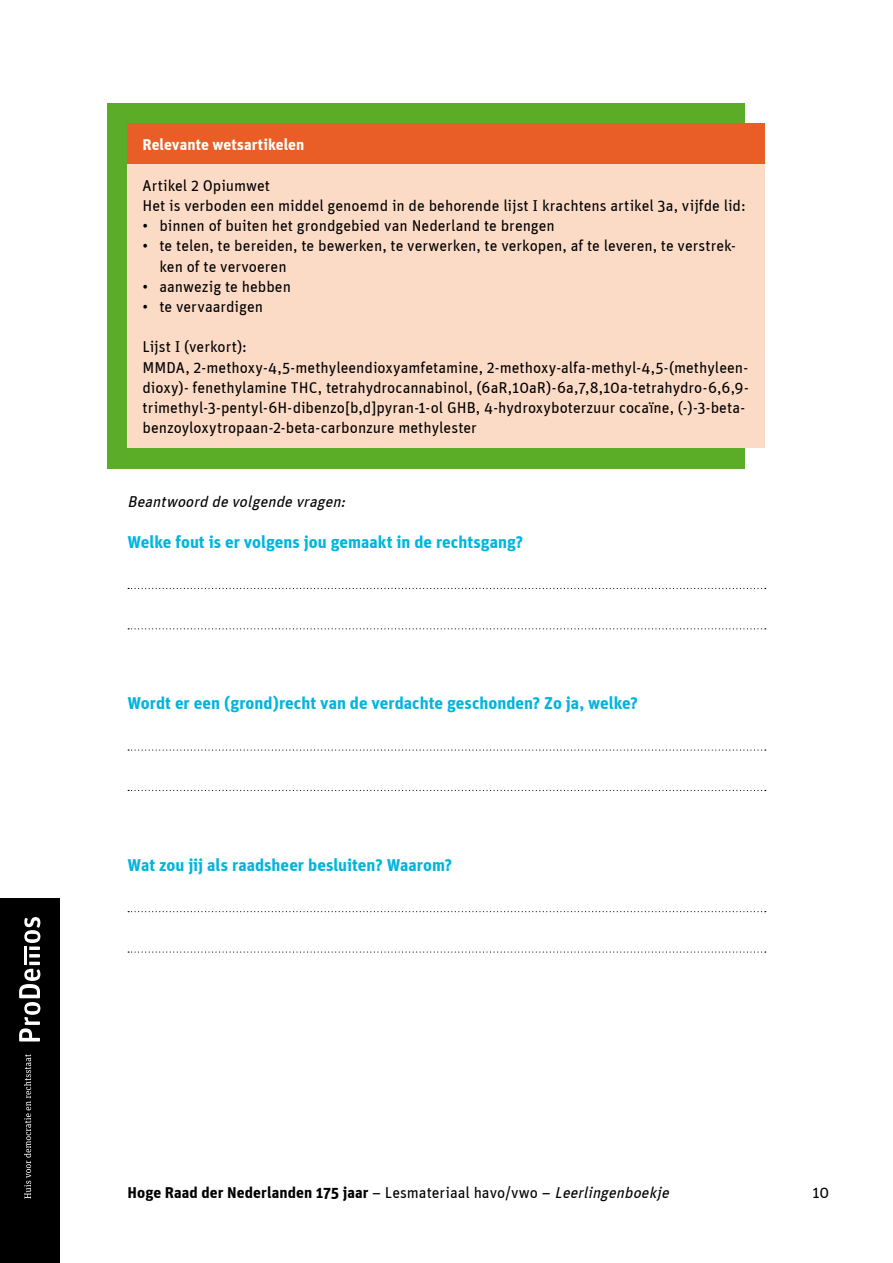
<style>
.page{position:relative;width:893px;height:1263px;background:#fff}
.page>*{position:absolute;margin:0;border:0;box-sizing:border-box;transform-origin:0 0}
.t1{font:700 17.25px "Unit";color:#00b5dd}
.t2{font:15.75px/20.2px "Unit";color:#000}
.t3{font:700 15.75px "Unit";letter-spacing:.005em;color:#000}
.t4{font:italic 15.75px "Unit";color:#000}
.t5{font:700 15.75px "Unit";letter-spacing:.005em;color:#fff}
.s1{font-weight:400}
.s2{font-weight:400;font-style:italic}
</style>
<div class="page">
<div style="left:0;top:898px;width:60px;height:365px;background:#000"></div>
<svg style="left:19px;top:917px;width:21px;height:124px"></svg>
<svg style="left:24px;top:1054px;width:7px;height:144px"></svg>
<div style="left:107px;top:103px;width:638px;height:365px;background:#5bac26"></div>
<svg style="left:128px;top:588px;width:638px;height:1px"></svg>
<svg style="left:128px;top:628px;width:638px;height:1px"></svg>
<svg style="left:128px;top:749px;width:638px;height:2px"></svg>
<svg style="left:128px;top:790px;width:638px;height:1px"></svg>
<svg style="left:128px;top:911px;width:638px;height:1px"></svg>
<svg style="left:128px;top:951px;width:638px;height:2px"></svg>
<div style="left:128px;top:123px;width:637px;height:42px;background:#e95e27"></div>
<div style="left:128px;top:165px;width:637px;height:283px;background:#fcdbc6"></div>
<p class="t5" style="left:142px;top:135px;width:163px">Relevante wetsartikelen</p>
<p class="t2" style="left:142px;top:175px;width:605px">Artikel 2 Opiumwet<br>Het is verboden een middel genoemd in de behorende lijst I krachtens artikel 3a, vijfde lid:</p>
<p class="t2" style="left:142px;top:215px;width:414px">• binnen of buiten het grondgebied van Nederland te brengen</p>
<p class="t2" style="left:159px;top:236px;width:578px;text-indent:-17px">• te telen, te bereiden, te bewerken, te verwerken, te verkopen, af te leveren, te verstrek&shy;ken of te vervoeren</p>
<p class="t2" style="left:142px;top:276px;width:150px">• aanwezig te hebben</p>
<p class="t2" style="left:142px;top:296px;width:122px">• te vervaardigen</p>
<p class="t2" style="left:142px;top:337px;width:608px">Lijst I (verkort):<br>MMDA, 2-methoxy-4,5-methyleendioxyamfetamine, 2-methoxy-alfa-methyl-4,5-(methyleen&shy;dioxy)- fenethylamine THC, tetrahydrocannabinol, (6aR,10aR)-6a,7,8,10a-tetrahydro-6,6,9- trimethyl-3-pentyl-6H-dibenzo[b,d]pyran-1-ol GHB, 4-hydroxyboterzuur cocaïne, (-)-3-beta&shy;benzoyloxytropaan-2-beta-carbonzure methylester</p>
<p class="t4" style="left:128px;top:492px;width:223px">Beantwoord de volgende vragen:</p>
<p class="t1" style="left:128px;top:531px;width:397px">Welke fout is er volgens jou gemaakt in de rechtsgang?</p>
<p class="t1" style="left:128px;top:692px;width:512px">Wordt er een (grond)recht van de verdachte geschonden? Zo ja, welke?</p>
<p class="t1" style="left:128px;top:854px;width:326px">Wat zou jij als raadsheer besluiten? Waarom?</p>
<p class="t3" style="left:128px;top:1183px;width:547px">Hoge Raad der Nederlanden 175 jaar <span class="s1">– Lesmateriaal havo/vwo –</span> <span class="s2">Leerlingenboekje</span></p>
<p class="t2" style="left:812px;top:1182px;width:18px">10</p>
</div>
